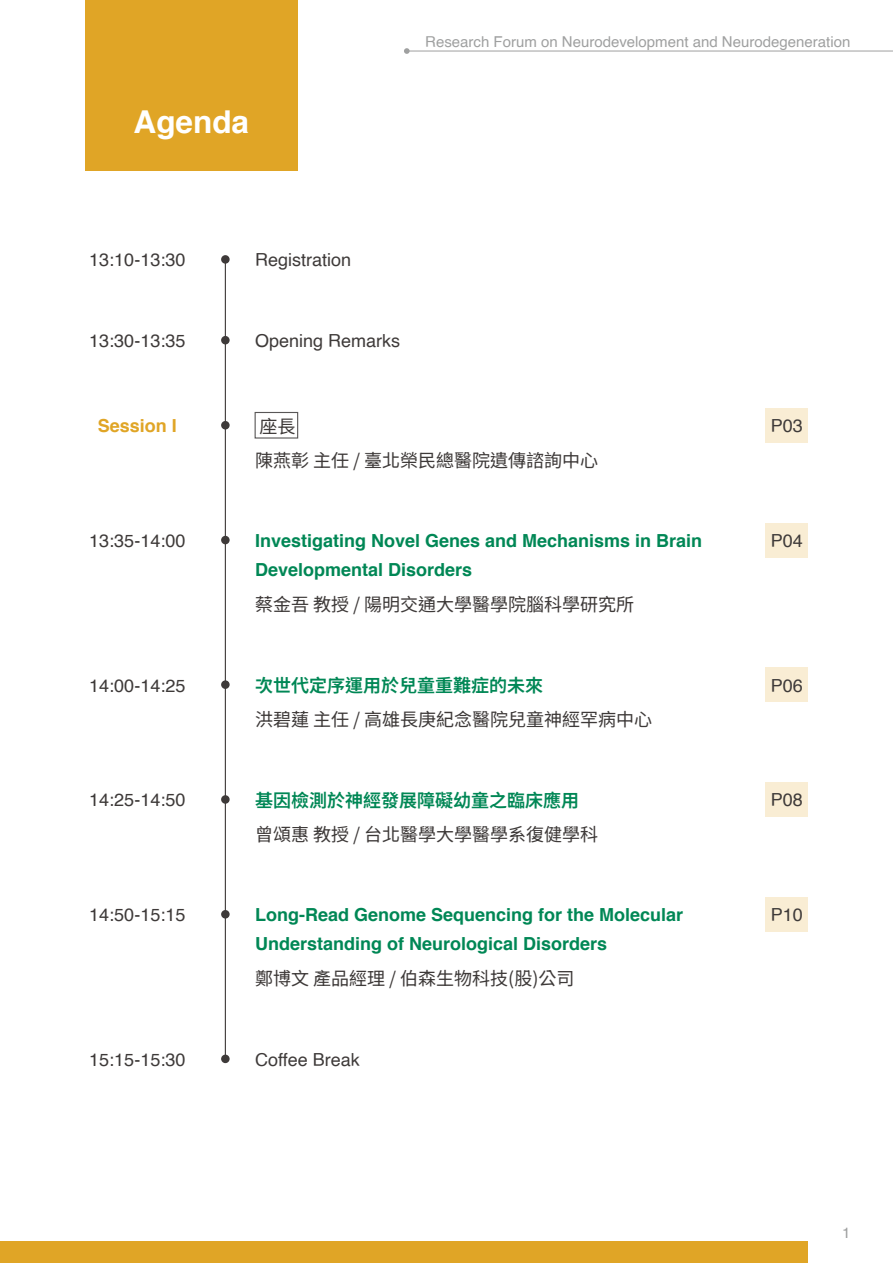
<style>
.page{position:relative;width:893px;height:1263px;background:#fff}
.page>*{position:absolute;margin:0;border:0;box-sizing:border-box;transform-origin:0 0}
.t1{font:700 31.5px "Helvetica";color:#fff}
.t2{font:700 18px/28.5px "Helvetica";color:#008755}
.t3{font:18px "Helvetica";color:#3e3a39}
.t4{font:18px "Noto Sans TC";color:#3e3a39}
.t5{font:600 18px "Noto Sans TC";color:#008755}
.t6{font:700 18px "Helvetica";color:#e0a526}
.t7{font:15px "Helvetica";color:#9fa0a0}
</style>
<div class="page">
<div style="left:85px;top:0;width:213px;height:170px;background:#e0a526"></div>
<hr style="left:407px;top:51px;width:486px;height:1px;background:#9fa0a0">
<svg style="left:404px;top:48px;width:6px;height:6px"></svg>
<div style="left:255px;top:412px;width:43px;height:27px;border:1px solid #595757"></div>
<div style="left:765px;top:408px;width:43px;height:34px;background:#f9edd4"></div>
<div style="left:765px;top:523px;width:43px;height:34px;background:#f9edd4"></div>
<div style="left:765px;top:668px;width:43px;height:34px;background:#f9edd4"></div>
<div style="left:765px;top:782px;width:43px;height:34px;background:#f9edd4"></div>
<div style="left:765px;top:897px;width:43px;height:34px;background:#f9edd4"></div>
<hr style="left:225px;top:259px;width:1px;height:800px;background:#3e3a39">
<div style="left:221px;top:255px;width:9px;height:9px;background:#3e3a39;border-radius:50%"></div>
<div style="left:221px;top:421px;width:9px;height:8px;background:#3e3a39;border-radius:50%"></div>
<div style="left:221px;top:336px;width:9px;height:8px;background:#3e3a39;border-radius:50%"></div>
<div style="left:221px;top:536px;width:9px;height:8px;background:#3e3a39;border-radius:50%"></div>
<div style="left:221px;top:680px;width:9px;height:9px;background:#3e3a39;border-radius:50%"></div>
<div style="left:221px;top:795px;width:9px;height:9px;background:#3e3a39;border-radius:50%"></div>
<div style="left:221px;top:910px;width:9px;height:8px;background:#3e3a39;border-radius:50%"></div>
<div style="left:221px;top:1054px;width:9px;height:9px;background:#3e3a39;border-radius:50%"></div>
<div style="left:0;top:1242px;width:808px;height:21px;background:#e0a526"></div>
<h1 class="t1" style="left:134px;top:97px;width:117px">Agenda</h1>
<p class="t7" style="left:425px;top:30px;width:427px">Research Forum on Neurodevelopment and Neurodegeneration</p>
<p class="t3" style="left:89px;top:246px;width:98px">13:10-13:30</p>
<p class="t3" style="left:255px;top:246px;width:98px">Registration</p>
<p class="t3" style="left:89px;top:327px;width:98px">13:30-13:35</p>
<p class="t3" style="left:255px;top:327px;width:147px">Opening Remarks</p>
<p class="t6" style="left:98px;top:411px;width:81px">Session I</p>
<p class="t4" style="left:259px;top:416px;width:37px">座長</p>
<p class="t3" style="left:771px;top:412px;width:34px">P03</p>
<p class="t4" style="left:255px;top:450px;width:345px">陳燕彰 主任 / 臺北榮民總醫院遺傳諮詢中心</p>
<p class="t3" style="left:89px;top:527px;width:98px">13:35-14:00</p>
<p class="t2" style="left:255px;top:527px;width:449px">Investigating Novel Genes and Mechanisms in Brain<br>Developmental Disorders</p>
<p class="t3" style="left:771px;top:527px;width:34px">P04</p>
<p class="t4" style="left:255px;top:594px;width:381px">蔡金吾 教授 / 陽明交通大學醫學院腦科學研究所</p>
<p class="t3" style="left:89px;top:671px;width:98px">14:00-14:25</p>
<p class="t5" style="left:255px;top:675px;width:289px">次世代定序運用於兒童重難症的未來</p>
<p class="t3" style="left:771px;top:671px;width:34px">P06</p>
<p class="t4" style="left:255px;top:709px;width:399px">洪碧蓮 主任 / 高雄長庚紀念醫院兒童神經罕病中心</p>
<p class="t3" style="left:89px;top:786px;width:98px">14:25-14:50</p>
<p class="t5" style="left:255px;top:790px;width:325px">基因檢測於神經發展障礙幼童之臨床應用</p>
<p class="t3" style="left:771px;top:786px;width:34px">P08</p>
<p class="t4" style="left:255px;top:824px;width:345px">曾頌惠 教授 / 台北醫學大學醫學系復健學科</p>
<p class="t3" style="left:89px;top:901px;width:98px">14:50-15:15</p>
<p class="t2" style="left:255px;top:901px;width:430px">Long-Read Genome Sequencing for the Molecular<br>Understanding of Neurological Disorders</p>
<p class="t3" style="left:771px;top:901px;width:34px">P10</p>
<p class="t4" style="left:255px;top:969px;width:321px">鄭博文 產品經理 / 伯森生物科技(股)公司</p>
<p class="t3" style="left:89px;top:1046px;width:98px">15:15-15:30</p>
<p class="t3" style="left:255px;top:1046px;width:106px">Coffee Break</p>
<p class="t7" style="left:842px;top:1221px;width:10px">1</p>
</div>
